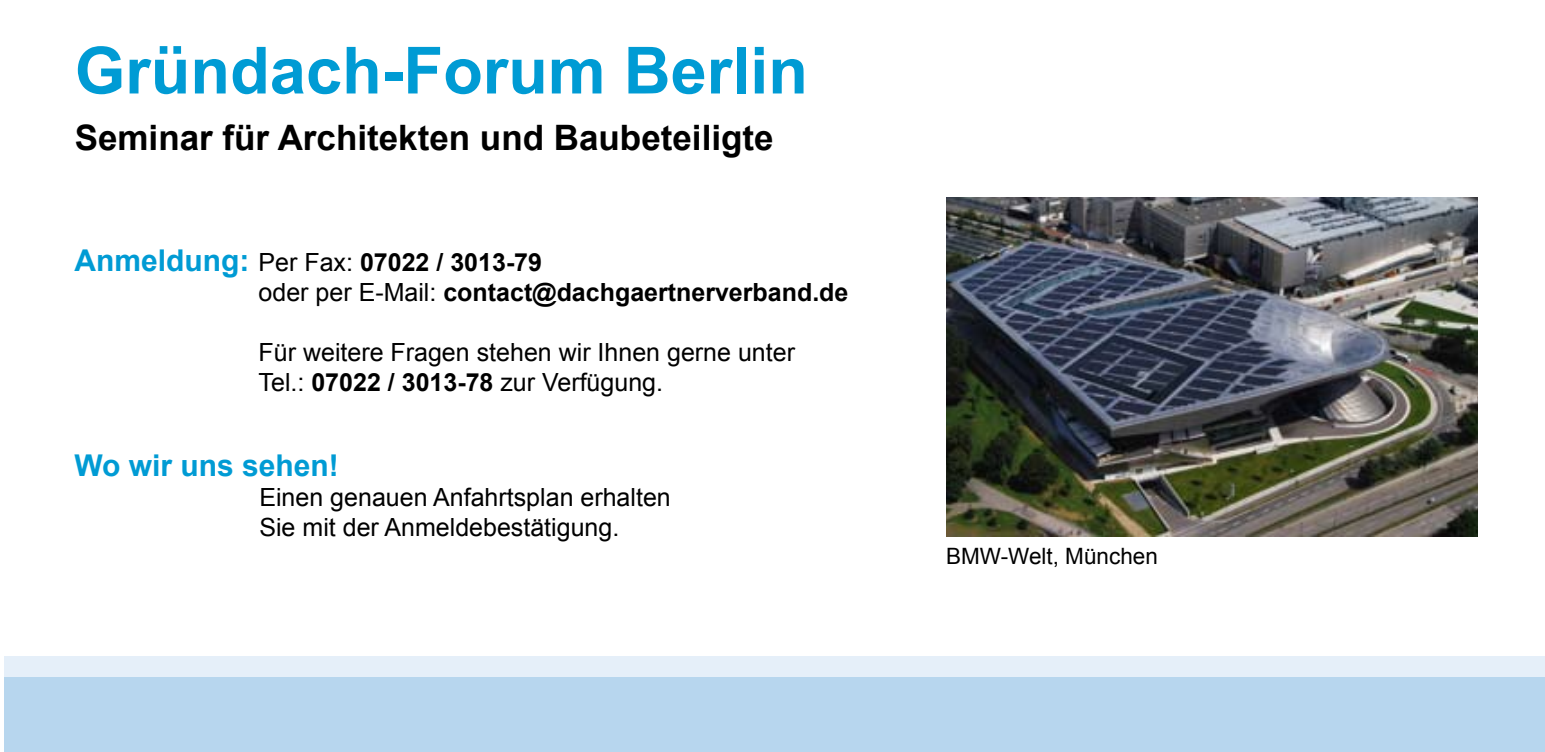
<style>
.page{position:relative;width:1545px;height:752px;background:#fff}
.page>*{position:absolute;margin:0;border:0;box-sizing:border-box;transform-origin:0 0}
.t1{font:700 65px "Arial";color:#009bd4}
.t2{font:700 35px "Arial";color:#000}
.t3{font:700 30px "Arial";color:#009bd4}
.t4{font:25px/30px "Arial";color:#000}
.t5{font:700 25px/30px "Arial";color:#000}
.t6{font:22.5px "Arial";color:#000}
.s1{font-size:30px;color:#009bd4}
.s2{font-weight:400}
.s3{font-weight:700}
</style>
<div class="page">
<div style="left:4px;top:655px;width:1541px;height:21px;background:#e5eff9"></div>
<div style="left:4px;top:676px;width:1541px;height:75px;background:#b7d6ee"></div>
<img style="left:946px;top:197px;width:532px;height:339px">
<h1 class="t1" style="left:75px;top:28px;width:735px">Gründach-Forum Berlin</h1>
<h2 class="t2" style="left:75px;top:115px;width:700px">Seminar für Architekten und Baubeteiligte</h2>
<p class="t5" style="left:259px;top:247px;width:591px;text-indent:-184px"><span class="s1">Anmeldung:</span> <span class="s2">Per Fax:</span> 07022 / 3013-79<br><span class="s2">oder per E-Mail:</span> contact@dachgaertnerverband.de</p>
<p class="t4" style="left:259px;top:337px;width:538px">Für weitere Fragen stehen wir Ihnen gerne unter<br>Tel.: <span class="s3">07022 / 3013-78</span> zur Verfügung.</p>
<p class="t3" style="left:74px;top:445px;width:266px">Wo wir uns sehen!</p>
<p class="t4" style="left:259px;top:482px;width:413px">Einen genauen Anfahrtsplan erhalten<br>Sie mit der Anmeldebestätigung.</p>
<p class="t6" style="left:946px;top:541px;width:213px">BMW-Welt, München</p>
</div>
